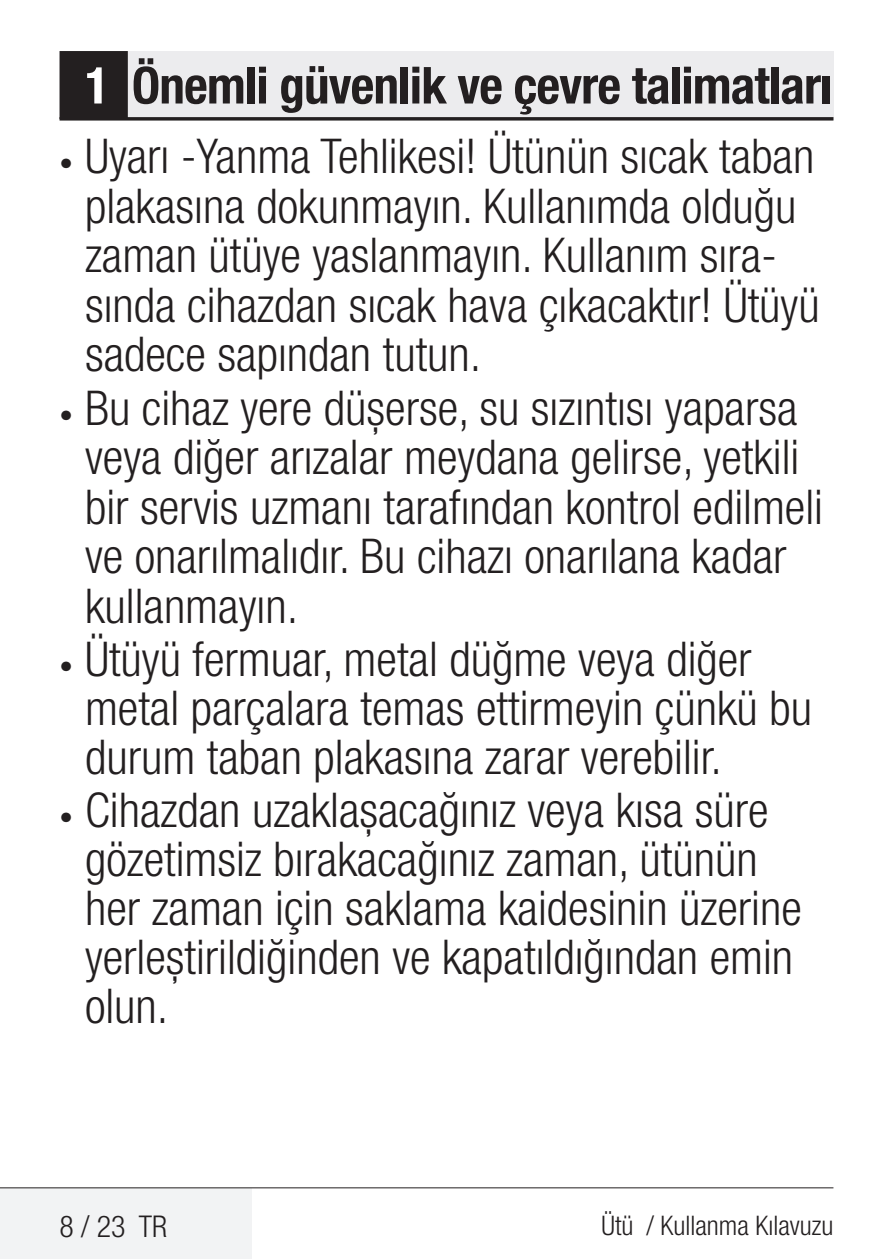
<style>
.page{position:relative;width:893px;height:1259px;background:#fff}
.page>*{position:absolute;margin:0;border:0;box-sizing:border-box;transform-origin:0 0}
.t1{font:700 condensed 51px "Helvetica Neue LT Pro";letter-spacing:-.015em;color:#231f20}
.t2{font:300 condensed 48px/49.5px "Helvetica Neue LT Pro";color:#231f20}
.t3{font:300 condensed 30px "Helvetica Neue LT Pro";color:#231f20}
.t4{font:300 condensed 27px "Helvetica Neue LT Pro";color:#231f20}
.s1{color:#fff}
.s2{font-weight:700;font-size:27px}
</style>
<div class="page">
<div style="left:60px;top:51px;width:773px;height:68px;background:#ececee"></div>
<hr style="left:60px;top:117px;width:773px;height:3px;background:#231f20">
<div style="left:61px;top:53px;width:65px;height:65px;background:#231f20"></div>
<div style="left:60px;top:51px;width:68px;height:68px;border:3px solid #231f20"></div>
<div style="left:0;top:1188px;width:252px;height:71px;background:#f2f3f4"></div>
<hr style="left:0;top:1187px;width:833px;height:1px;background:#231f20">
<p class="t1" style="left:85px;top:54px;width:749px"><span class="s1">1</span> Önemli güvenlik ve çevre talimatları</p>
<p class="t2" style="left:85px;top:131px;width:736px;text-indent:-26px"><span class="s2">•</span> Uyarı -Yanma Tehlikesi! Ütünün sıcak taban plakasına dokunmayın. Kullanımda olduğu zaman ütüye yaslanmayın. Kullanım sıra&shy;sında cihazdan sıcak hava çıkacaktır! Ütüyü sadece sapından tutun.</p>
<p class="t2" style="left:85px;top:383px;width:739px;text-indent:-26px"><span class="s2">•</span> Bu cihaz yere düşerse, su sızıntısı yaparsa veya diğer arızalar meydana gelirse, yetkili bir servis uzmanı tarafından kontrol edilmeli ve onarılmalıdır. Bu cihazı onarılana kadar kullanmayın.</p>
<p class="t2" style="left:85px;top:634px;width:728px;text-indent:-26px"><span class="s2">•</span> Ütüyü fermuar, metal düğme veya diğer metal parçalara temas ettirmeyin çünkü bu durum taban plakasına zarar verebilir.</p>
<p class="t2" style="left:85px;top:785px;width:718px;text-indent:-26px"><span class="s2">•</span> Cihazdan uzaklaşacağınız veya kısa süre gözetimsiz bırakacağınız zaman, ütünün her zaman için saklama kaidesinin üzerine yerleştirildiğinden ve kapatıldığından emin olun.</p>
<p class="t3" style="left:60px;top:1208px;width:109px">8 / 23 TR</p>
<p class="t4" style="left:602px;top:1210px;width:233px">Ütü / Kullanma Kılavuzu</p>
</div>
